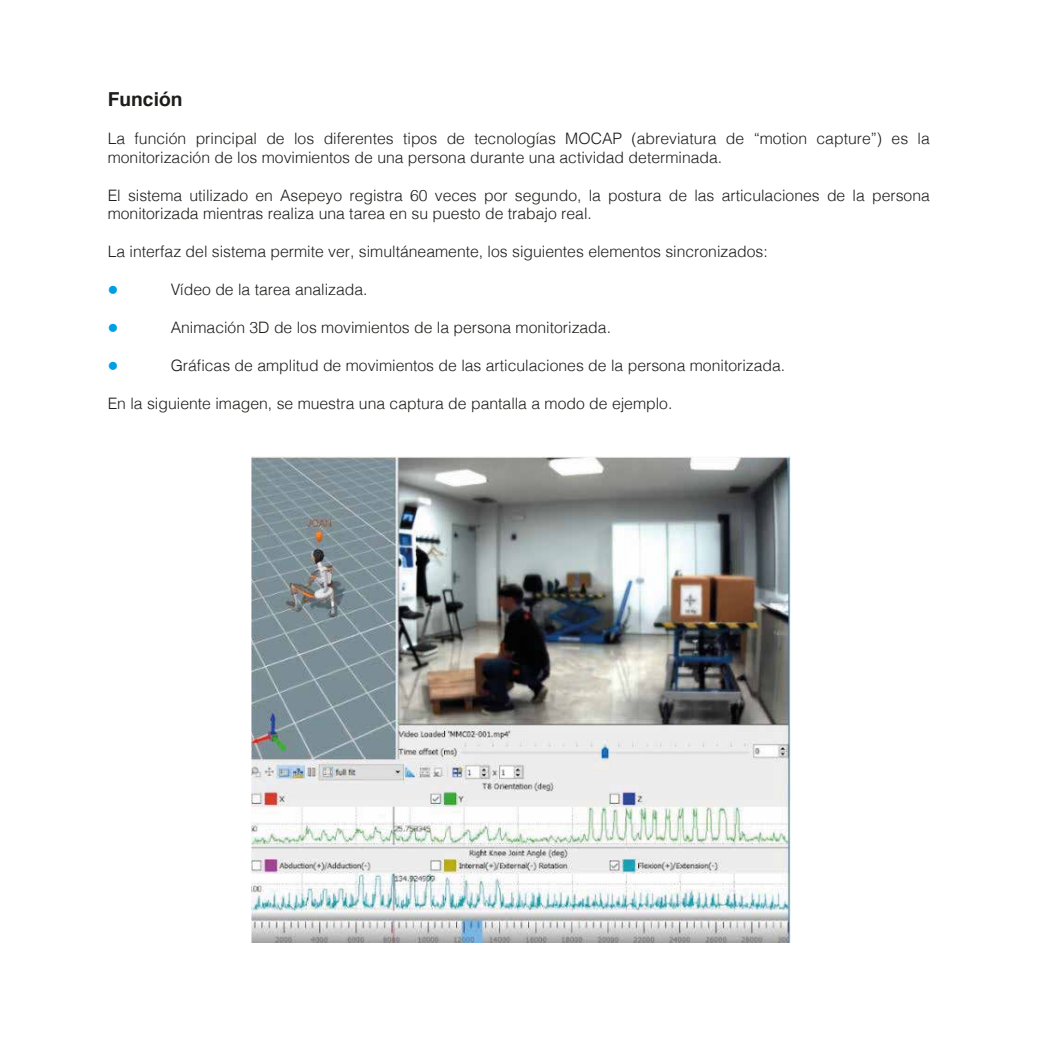
<style>
.page{position:relative;width:1042px;height:1042px;background:#fff}
.page>*{position:absolute;margin:0;border:0;box-sizing:border-box;transform-origin:0 0}
.t1{font:700 19.25px "Helvetica";color:#1d1d1b}
.t2{font:300 15.75px/18.9px "Helvetica";color:#1d1d1b}
.t3{font:14px "Wingdings";color:#009fe3}
</style>
<div class="page">
<img style="left:251px;top:456px;width:540px;height:487px">
<p class="t1" style="left:108px;top:84px;width:76px">Función</p>
<p class="t2" style="left:108px;top:128px;width:823px">La función principal de los diferentes tipos de tecnologías MOCAP (abreviatura de “motion capture”) es la monitorización de los movimientos de una persona durante una actividad determinada.</p>
<p class="t2" style="left:108px;top:184px;width:823px">El sistema utilizado en Asepeyo registra 60 veces por segundo, la postura de las articulaciones de la persona monitorizada mientras realiza una tarea en su puesto de trabajo real.</p>
<p class="t2" style="left:108px;top:241px;width:661px">La interfaz del sistema permite ver, simultáneamente, los siguientes elementos sincronizados:</p>
<p class="t3" style="left:108px;top:282px;width:12px">●</p>
<p class="t2" style="left:171px;top:279px;width:198px">Vídeo de la tarea analizada.</p>
<p class="t3" style="left:108px;top:320px;width:12px">●</p>
<p class="t2" style="left:171px;top:317px;width:442px">Animación 3D de los movimientos de la persona monitorizada.</p>
<p class="t3" style="left:108px;top:358px;width:12px">●</p>
<p class="t2" style="left:171px;top:354px;width:616px">Gráficas de amplitud de movimientos de las articulaciones de la persona monitorizada.</p>
<p class="t2" style="left:108px;top:392px;width:566px">En la siguiente imagen, se muestra una captura de pantalla a modo de ejemplo.</p>
</div>
